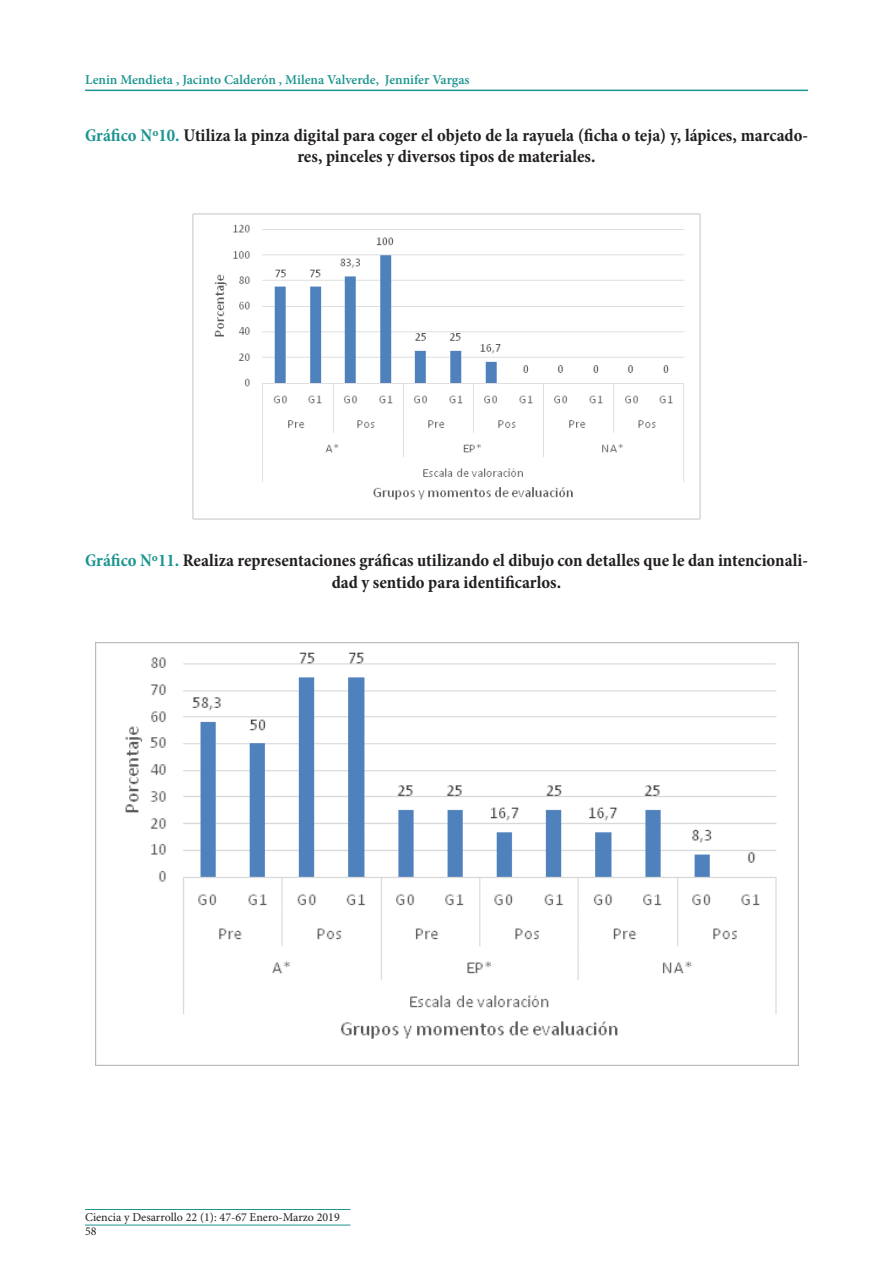
<style>
.page{position:relative;width:893px;height:1263px;background:#fff}
.page>*{position:absolute;margin:0;border:0;box-sizing:border-box;transform-origin:0 0}
.t1{font:700 condensed 18px/21.6px "Minion Pro";color:#231f20;text-align:center}
.t2{font:600 13.5px "Minion Pro";color:#1c9590}
.t3{font:12px "Minion Pro";color:#231f20}
.s1{color:#1c9590}
</style>
<div class="page">
<img style="left:193px;top:213px;width:508px;height:306px">
<img style="left:95px;top:642px;width:704px;height:424px">
<hr style="left:85px;top:90px;width:723px;height:1px;background:#1c9590">
<hr style="left:85px;top:1209px;width:265px;height:1px;background:#1c9590">
<hr style="left:85px;top:1225px;width:265px;height:1px;background:#1c9590">
<p class="t2" style="left:85px;top:70px;width:386px">Lenin Mendieta , Jacinto Calderón , Milena Valverde, Jennifer Vargas</p>
<p class="t1" style="left:85px;top:124px;width:724px"><span class="s1">Gráfico Nº10.</span> Utiliza la pinza digital para coger el objeto de la rayuela (ficha o teja) y, lápices, marcado&shy;res, pinceles y diversos tipos de materiales.</p>
<p class="t1" style="left:85px;top:550px;width:724px"><span class="s1">Gráfico Nº11.</span> Realiza representaciones gráficas utilizando el dibujo con detalles que le dan intencionali&shy;dad y sentido para identificarlos.</p>
<p class="t3" style="left:85px;top:1210px;width:256px">Ciencia y Desarrollo 22 (1): 47-67 Enero-Marzo 2019</p>
<p class="t3" style="left:85px;top:1224px;width:13px">58</p>
</div>
